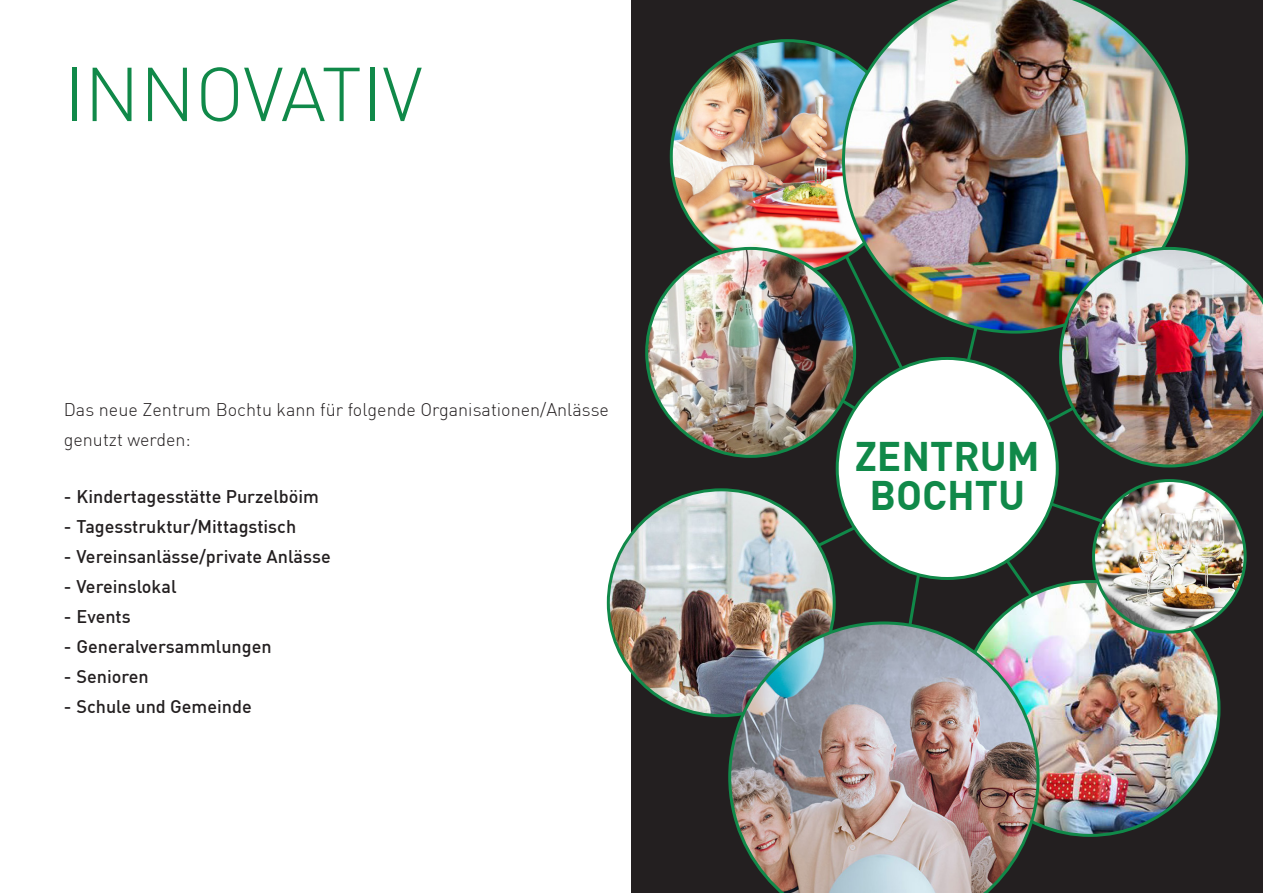
<style>
.page{position:relative;width:1263px;height:893px;background:#fff}
.page>*{position:absolute;margin:0;border:0;box-sizing:border-box;transform-origin:0 0}
.t1{font:300 75px "DIN Pro";color:#108949}
.t2{font:700 40.5px "DIN Pro";color:#108949}
.t3{font:500 18px "DIN Pro";color:#231f20}
.t4{font:300 18px/30px "DIN Pro";color:#231f20}
</style>
<div class="page">
<div style="left:631px;top:0;width:632px;height:893px;background:#231f20"></div>
<div style="left:837px;top:358px;width:220px;height:220px;background:#fff;border-radius:50%"></div>
<img style="left:671px;top:41px;width:171px;height:232px">
<img style="left:995px;top:581px;width:224px;height:254px">
<svg style="left:965px;top:334px;width:15px;height:30px"></svg>
<img style="left:842px;top:0;width:346px;height:334px">
<img style="left:647px;top:248px;width:208px;height:208px;border-radius:104px">
<img style="left:1093px;top:480px;width:152px;height:152px;border-radius:76px">
<div style="left:1092px;top:479px;width:154px;height:155px;border:3px solid #108949;border-radius:50%"></div>
<img style="left:608px;top:490px;width:226px;height:226px;border-radius:113px">
<img style="left:728px;top:621px;width:311px;height:272px">
<svg style="left:842px;top:252px;width:63px;height:119px"></svg>
<svg style="left:839px;top:397px;width:20px;height:15px"></svg>
<svg style="left:813px;top:523px;width:46px;height:27px"></svg>
<svg style="left:906px;top:571px;width:16px;height:57px"></svg>
<svg style="left:1002px;top:556px;width:33px;height:43px"></svg>
<svg style="left:1047px;top:500px;width:58px;height:25px"></svg>
<img style="left:1043px;top:247px;width:220px;height:220px">
<p class="t1" style="left:64px;top:48px;width:360px">INNOVATIV</p>
<p class="t4" style="left:64px;top:394px;width:547px">Das neue Zentrum Bochtu kann für folgende Organisationen/Anlässe genutzt werden:</p>
<p class="t3" style="left:64px;top:485px;width:257px">- Kindertagesstätte Purzelböim</p>
<p class="t3" style="left:64px;top:515px;width:234px">- Tagesstruktur/Mittagstisch</p>
<p class="t3" style="left:64px;top:545px;width:268px">- Vereinsanlässe/private Anlässe</p>
<p class="t3" style="left:64px;top:575px;width:114px">- Vereinslokal</p>
<p class="t3" style="left:64px;top:605px;width:68px">- Events</p>
<p class="t3" style="left:64px;top:635px;width:209px">- Generalversammlungen</p>
<p class="t3" style="left:64px;top:665px;width:86px">- Senioren</p>
<p class="t3" style="left:64px;top:695px;width:189px">- Schule und Gemeinde</p>
<p class="t2" style="left:855px;top:429px;width:187px">ZENTRUM</p>
<p class="t2" style="left:869px;top:468px;width:157px">BOCHTU</p>
</div>
